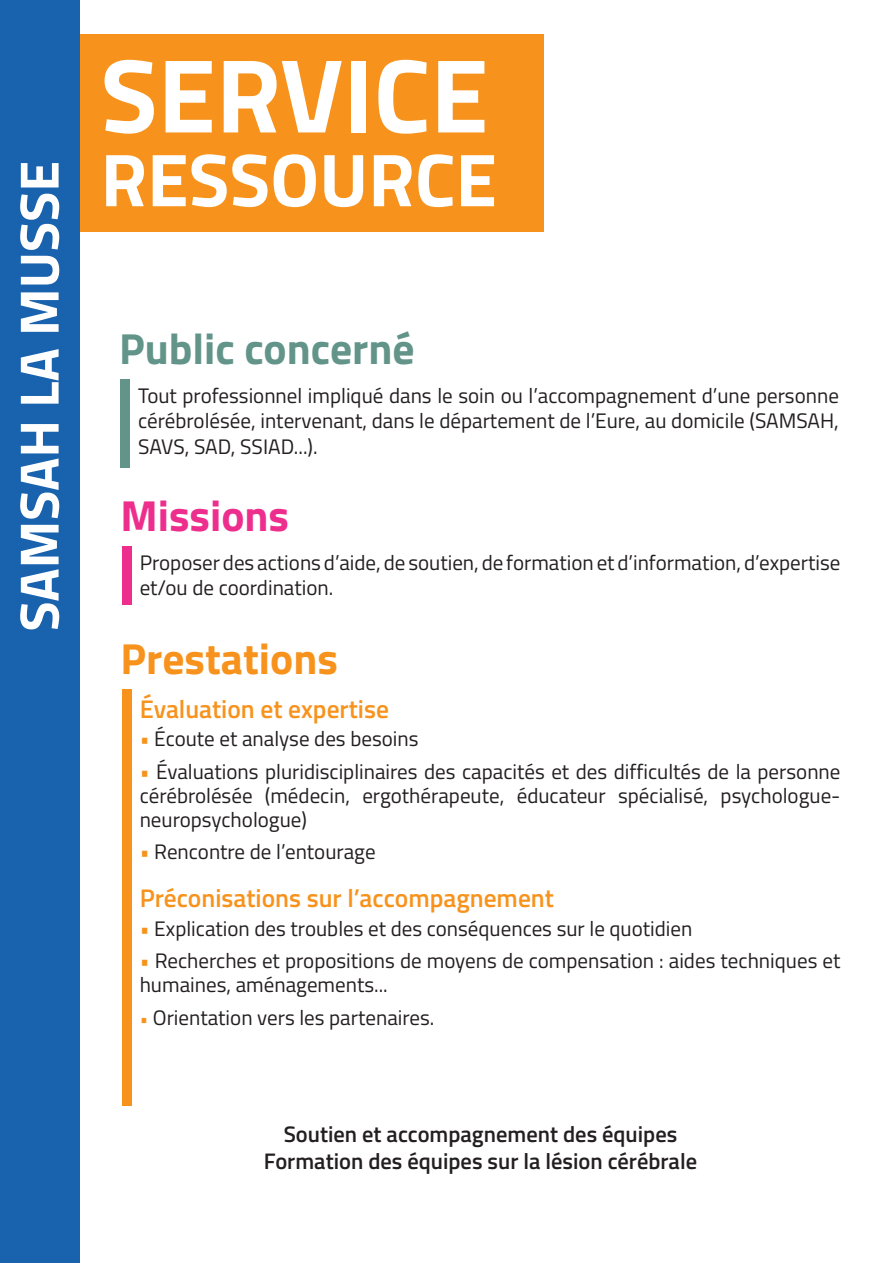
<style>
.page{position:relative;width:893px;height:1263px;background:#fff}
.page>*{position:absolute;margin:0;border:0;box-sizing:border-box;transform-origin:0 0}
.t1{font:700 105px "Titillium Web";color:#fff}
.t2{font:700 75px "Titillium Web";color:#fff}
.t3{font:700 55.5px "Titillium Web";color:#fff}
.t4{font:700 43.5px "Titillium Web";color:#62948a}
.t5{font:700 43.5px "Titillium Web";color:#f7931d}
.t6{font:700 43.5px "Titillium Web";color:#ed2e8d}
.t7{font:600 25.5px "Titillium Web";color:#f7931d}
.t8{font:600 22.5px/27px "Titillium Web";color:#231f20;text-align:center}
.t9{font:21px/25.2px "Titillium Web";color:#231f20;text-align:justify}
.s1{color:#f7931d}
.s2{font-size:18px;color:#f7931d}
</style>
<div class="page">
<div style="left:0;top:35px;width:544px;height:118px;background:#f7931d"></div>
<div style="left:0;top:113px;width:544px;height:119px;background:#f7931d"></div>
<div style="left:1px;top:1px;width:79px;height:1262px;background:#1963ae"></div>
<div style="left:121px;top:379px;width:9px;height:89px;background:#62948a"></div>
<div style="left:122px;top:546px;width:10px;height:58px;background:#ed2e8d"></div>
<div style="left:122px;top:689px;width:10px;height:417px;background:#f7931d"></div>
<h3 class="t3" style="left:-3px;top:631px;width:472px;rotate:-90deg">SAMSAH LA MUSSE</h3>
<h1 class="t1" style="left:101px;top:15px;width:389px">SERVICE</h1>
<h2 class="t2" style="left:101px;top:123px;width:398px">RESSOURCE</h2>
<h3 class="t4" style="left:119px;top:315px;width:297px">Public concerné</h3>
<p class="t9" style="left:138px;top:382px;width:702px">Tout professionnel impliqué dans le soin ou l’accompagnement d’une personne cérébrolésée, intervenant, dans le département de l’Eure, au domicile (SAMSAH, SAVS, SAD, SSIAD...).</p>
<h3 class="t6" style="left:121px;top:482px;width:170px">Missions</h3>
<p class="t9" style="left:140px;top:549px;width:702px">Proposer des actions d’aide, de soutien, de formation et d’information, d’expertise et/ou de coordination.</p>
<h3 class="t5" style="left:121px;top:625px;width:219px">Prestations</h3>
<p class="t7" style="left:140px;top:690px;width:251px">Évaluation et expertise</p>
<p class="t9" style="left:140px;top:725px;width:280px"><span class="s1">•</span> Écoute et analyse des besoins</p>
<p class="t9" style="left:140px;top:758px;width:702px;line-height:24px"><span class="s1">•</span> Évaluations pluridisciplinaires des capacités et des difficultés de la personne cérébrolésée (médecin, ergothérapeute, éducateur spécialisé, psychologue&shy;neuropsychologue)</p>
<p class="t9" style="left:140px;top:838px;width:237px"><span class="s1">•</span> Rencontre de l’entourage</p>
<p class="t7" style="left:140px;top:879px;width:416px">Préconisations sur l’accompagnement</p>
<p class="t9" style="left:140px;top:915px;width:554px"><span class="s1">•</span> Explication des troubles et des conséquences sur le quotidien</p>
<p class="t9" style="left:140px;top:948px;width:702px;line-height:24px"><span class="s1">•</span> Recherches et propositions de moyens de compensation : aides techniques et humaines, aménagements...</p>
<p class="t9" style="left:140px;top:1004px;width:296px"><span class="s2">•</span> Orientation vers les partenaires.</p>
<p class="t8" style="left:264px;top:1119px;width:435px">Soutien et accompagnement des équipes<br>Formation des équipes sur la lésion cérébrale</p>
</div>
